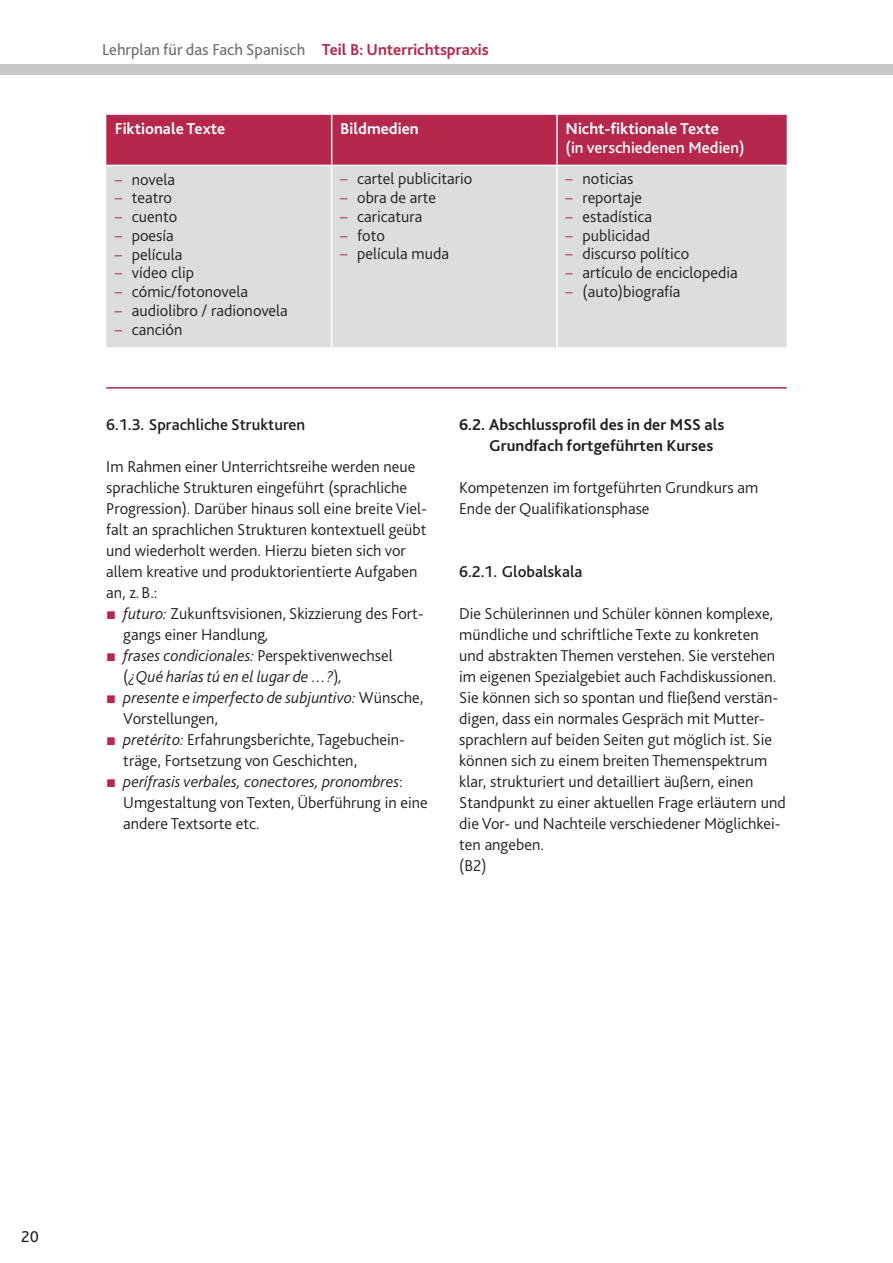
<style>
.page{position:relative;width:893px;height:1263px;background:#fff}
.page>*{position:absolute;margin:0;border:0;box-sizing:border-box;transform-origin:0 0}
.t1{font:300 16.5px/21px "Bliss 2";color:#231f20}
.t2{font:italic 300 16.5px/21px "Bliss 2";color:#231f20}
.t3{font:700 16.5px/21px "Bliss 2";color:#231f20}
.t4{font:16.5px "Bliss 2";color:#6c6d70}
.t5{font:700 16.5px "Bliss 2";color:#fff}
.t6{font:500 16.5px "Bliss 2";color:#231f20}
.t7{font:500 16.5px "Bliss 2";color:#fff}
.t8{font:16.5px "Bliss 2";color:#231f20}
.s1{font-weight:700;color:#b6274b}
.s2{color:#b6274b}
.s3{font-family:"Arial";font-weight:400;color:#b6274b}
.s4{font-style:italic}
.s5{font-family:"Arial";font-weight:400;font-style:normal;color:#b6274b}
.s6{font-style:normal}
</style>
<div class="page">
<div style="left:0;top:64px;width:893px;height:10px;background:#c7c8ca"></div>
<div style="left:106px;top:115px;width:681px;height:50px;background:#b6274b"></div>
<div style="left:106px;top:166px;width:681px;height:181px;background:#dcdddf"></div>
<hr style="left:331px;top:115px;width:1px;height:50px;background:#fff">
<hr style="left:556px;top:115px;width:2px;height:50px;background:#fff">
<hr style="left:331px;top:166px;width:1px;height:181px;background:#fff">
<hr style="left:556px;top:166px;width:2px;height:181px;background:#fff">
<hr style="left:106px;top:387px;width:681px;height:2px;background:#b6274b">
<p class="t4" style="left:102px;top:40px;width:388px">Lehrplan für das Fach Spanisch <span class="s1">Teil B: Unterrichtspraxis</span></p>
<p class="t5" style="left:115px;top:118px;width:112px">Fiktionale Texte</p>
<p class="t5" style="left:340px;top:118px;width:80px">Bildmedien</p>
<p class="t5" style="left:566px;top:118px;width:155px">N icht-fiktionale Texte</p>
<p class="t7" style="left:566px;top:137px;width:181px">(in verschiedenen Medien)</p>
<p class="t1" style="left:115px;top:168px;width:62px"><span class="s2">–</span> novela</p>
<p class="t1" style="left:115px;top:187px;width:59px"><span class="s2">–</span> teatro</p>
<p class="t1" style="left:115px;top:206px;width:64px"><span class="s2">–</span> cuento</p>
<p class="t1" style="left:115px;top:224px;width:61px"><span class="s2">–</span> poesía</p>
<p class="t1" style="left:115px;top:243px;width:69px"><span class="s2">–</span> película</p>
<p class="t1" style="left:115px;top:262px;width:81px"><span class="s2">–</span> vídeo clip</p>
<p class="t1" style="left:115px;top:281px;width:135px"><span class="s2">–</span> cómic/fotonovela</p>
<p class="t1" style="left:115px;top:299px;width:175px"><span class="s2">–</span> audiolibro / radionovela</p>
<p class="t1" style="left:115px;top:318px;width:69px"><span class="s2">–</span> canción</p>
<p class="t1" style="left:340px;top:168px;width:134px"><span class="s2">–</span> cartel publicitario</p>
<p class="t1" style="left:340px;top:187px;width:98px"><span class="s2">–</span> obra de arte</p>
<p class="t1" style="left:340px;top:206px;width:84px"><span class="s2">–</span> caricatura</p>
<p class="t1" style="left:340px;top:224px;width:46px"><span class="s2">–</span> foto</p>
<p class="t1" style="left:340px;top:243px;width:110px"><span class="s2">–</span> película muda</p>
<p class="t1" style="left:566px;top:168px;width:69px"><span class="s2">–</span> noticias</p>
<p class="t1" style="left:566px;top:187px;width:78px"><span class="s2">–</span> reportaje</p>
<p class="t1" style="left:566px;top:206px;width:88px"><span class="s2">–</span> estadística</p>
<p class="t1" style="left:566px;top:224px;width:86px"><span class="s2">–</span> publicidad</p>
<p class="t1" style="left:566px;top:243px;width:125px"><span class="s2">–</span> discurso político</p>
<p class="t1" style="left:566px;top:262px;width:174px"><span class="s2">–</span> artículo de enciclopedia</p>
<p class="t1" style="left:566px;top:281px;width:117px"><span class="s2">–</span> (auto)biografía</p>
<p class="t6" style="left:106px;top:414px;width:200px">6.1.3. Sprachliche Strukturen</p>
<p class="t1" style="left:106px;top:455px;width:322px">Im Rahmen einer U nterrichtsreihe werden neue sprachliche Strukturen eingeführt (sprachliche Progression). Darüber hinaus soll eine breite Viel&shy;falt an sprachlichen Strukturen kontextuell geübt und wiederholt werden. Hierzu bieten sich vor allem kreative und produktorientierte Aufgaben an, z.B.:</p>
<p class="t1" style="left:123px;top:602px;width:302px;text-indent:-17px"><span class="s3">■</span> <span class="s4">futuro:</span> Zukunftsvisionen, Skizzierung des Fort&shy;gangs einer Handlung<span class="s4">,</span></p>
<p class="t2" style="left:123px;top:644px;width:271px;text-indent:-17px"><span class="s5">■</span> frases condicionales: <span class="s6">Perspektivenwechsel (</span>¿Qué harías tú en el lugar de …?<span class="s6">)</span>,</p>
<p class="t2" style="left:123px;top:686px;width:302px;text-indent:-17px"><span class="s5">■</span> presente e imperfecto de subjuntivo: <span class="s6">Wünsche,<br>Vorstellungen,</span></p>
<p class="t1" style="left:123px;top:728px;width:283px;text-indent:-17px"><span class="s3">■</span> <span class="s4">pretérito:</span> Erfahrungsberichte, Tagebuchein&shy;träge, Fortsetzung von Geschichten,</p>
<p class="t1" style="left:123px;top:770px;width:306px;text-indent:-17px"><span class="s3">■</span> <span class="s4">perífrasis verbales, conectores, pronombres</span>:<br>U mgestaltung von Texten, Überführung in eine andere Textsorte etc.</p>
<p class="t3" style="left:489px;top:413px;width:237px;text-indent:-30px">6.2. Abschlussprofil des in der M SS als<br>Grundfach fortgeführten Kurses</p>
<p class="t1" style="left:459px;top:476px;width:301px">Kompetenzen im fortgeführten Grundkurs am<br>Ende der Qualifikationsphase</p>
<p class="t6" style="left:459px;top:561px;width:125px">6.2.1. Globalskala</p>
<p class="t1" style="left:459px;top:602px;width:328px">Die Schülerinnen und Schüler können komplexe, mündliche und schriftliche Texte zu konkreten und abstrakten Themen verstehen. Sie verstehen im eigenen Spezialgebiet auch Fachdiskussionen.<br>Sie können sich so spontan und fließend verstän&shy;digen, dass ein normales Gespräch mit Mutter&shy;sprachlern auf beiden Seiten gut möglich ist. Sie können sich zu einem breiten Themenspektrum klar, strukturiert und detailliert äußern, einen Standpunkt zu einer aktuellen Frage erläutern und die Vor- und Nachteile verschiedener Möglichkei&shy;ten angeben.<br>(B2)</p>
<p class="t8" style="left:21px;top:1226px;width:19px">20</p>
</div>
